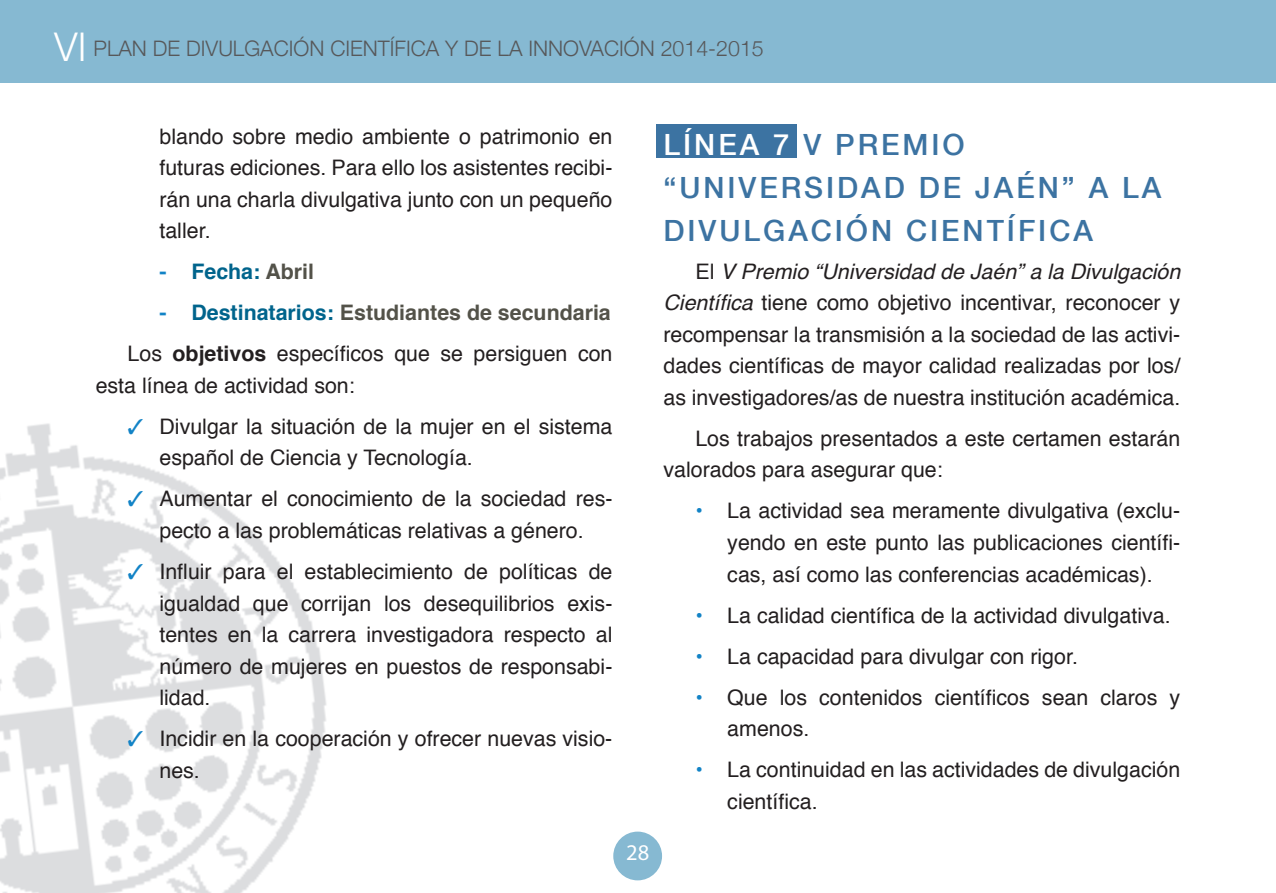
<style>
.page{position:relative;width:1276px;height:893px;background:#fff}
.page>*{position:absolute;margin:0;border:0;box-sizing:border-box;transform-origin:0 0}
.t1{font:500 29.25px/42.8px "Helvetica Neue";letter-spacing:.1em;color:#3c73a2}
.t2{font:500 29.25px "Helvetica Neue";color:#fff}
.t3{font:22.5px "Myriad Pro";color:#fff}
.t4{font:21.38px/31.5px "Helvetica";color:#231f20}
.t5{font:300 21.38px "Helvetica Neue";color:#57585a}
.t6{font:700 21.38px "Helvetica";color:#00648c}
.s1{font-size:39.6px;color:#fff}
.s2{color:#1283c6}
.s3{color:#535249}
.s4{font-weight:700;color:#1283c6}
.s5{font-weight:700;color:#00648c}
.s6{font-weight:700;color:#535249}
.s7{font-weight:700}
.s8{color:#fff}
.s9{font-style:italic}
</style>
<div class="page">
<div style="left:0;top:0;width:1276px;height:83px;background:#86b9d2"></div>
<img style="left:0;top:423px;width:326px;height:470px">
<div style="left:613px;top:832px;width:49px;height:48px;background:#86b9d2;border-radius:50%"></div>
<div style="left:656px;top:124px;width:140px;height:34px;background:#3c73a2"></div>
<p class="t5" style="left:54px;top:36px;width:711px"><span class="s1">VI</span> PLAN DE DIVULGACIÓN CIENTÍFICA Y DE LA INNOVACIÓN 2014-2015</p>
<p class="t4" style="left:159px;top:121px;width:454px;text-align:justify">blando sobre medio ambiente o patrimonio en futuras ediciones. Para ello los asistentes recibi&shy;rán una charla divulgativa junto con un pequeño taller.</p>
<p class="t6" style="left:159px;top:254px;width:156px"><span class="s2">-</span> Fecha: <span class="s3">Abril</span></p>
<p class="t4" style="left:128px;top:293px;width:486px;line-height:40.9px;text-align:right"><span class="s4">-</span> <span class="s5">Destinatarios:</span> <span class="s6">Estudiantes de secundaria<br></span>Los <span class="s7">objetivos</span> específicos que se persiguen con</p>
<p class="t4" style="left:96px;top:370px;width:261px">esta línea de actividad son:</p>
<p class="t4" style="left:159px;top:411px;width:454px;text-indent:-32px"><span class="s2">✓</span> Divulgar la situación de la mujer en el sistema español de Ciencia y Tecnología.</p>
<p class="t4" style="left:128px;top:484px;width:486px;text-align:center"><span class="s2">✓</span> Aumentar el conocimiento de la sociedad res&shy;pecto a las problemáticas relativas a género.</p>
<p class="t4" style="left:159px;top:556px;width:454px;text-align:justify;text-indent:-32px"><span class="s2">✓</span> Influir para el establecimiento de políticas de igualdad que corrijan los desequilibrios exis&shy;tentes en la carrera investigadora respecto al número de mujeres en puestos de responsabi&shy;lidad.</p>
<p class="t4" style="left:159px;top:723px;width:454px;text-indent:-32px"><span class="s2">✓</span> Incidir en la cooperación y ofrecer nuevas visio&shy;nes.</p>
<p class="t3" style="left:626px;top:839px;width:25px">28</p>
<h1 class="t2" style="left:663px;top:127px;width:40px">LÍNEA</h1>
<h1 class="t1" style="left:663px;top:123px;width:499px;text-indent:110px"><span class="s8">7</span> V PREMIO<br>“UNIVERSI DAD DE JAÉN” A LA<br>DIV</h1>
<h1 class="t1" style="left:719px;top:209px;width:375px">ULGACIÓN CIENTÍFICA</h1>
<p class="t4" style="left:663px;top:256px;width:518px;text-align:justify;text-indent:32px">El <span class="s9">V Premio “Universidad de Jaén” a la Divulgación Científica</span> tiene como objetivo incentivar, reconocer y recompensar la transmisión a la sociedad de las activi&shy;dades científicas de mayor calidad realizadas por los/ as investigadores/as de nuestra institución académica.</p>
<p class="t4" style="left:663px;top:423px;width:518px;text-indent:32px">Los trabajos presentados a este certamen estarán valorados para asegurar que:</p>
<p class="t4" style="left:727px;top:496px;width:454px;text-align:justify;text-indent:-32px"><span class="s2">•</span> La actividad sea meramente divulgativa (exclu&shy;yendo en este punto las publicaciones científi&shy;cas, así como las conferencias académicas).</p>
<p class="t4" style="left:695px;top:600px;width:477px"><span class="s2">•</span> La calidad científica de la actividad divulgativa.</p>
<p class="t4" style="left:695px;top:641px;width:384px"><span class="s2">•</span> La capacidad para divulgar con rigor.</p>
<p class="t4" style="left:727px;top:682px;width:454px;text-indent:-32px"><span class="s2">•</span> Que los contenidos científicos sean claros y amenos.</p>
<p class="t4" style="left:727px;top:755px;width:454px;text-indent:-32px"><span class="s2">•</span> La continuidad en las actividades de divulgación científica.</p>
</div>
